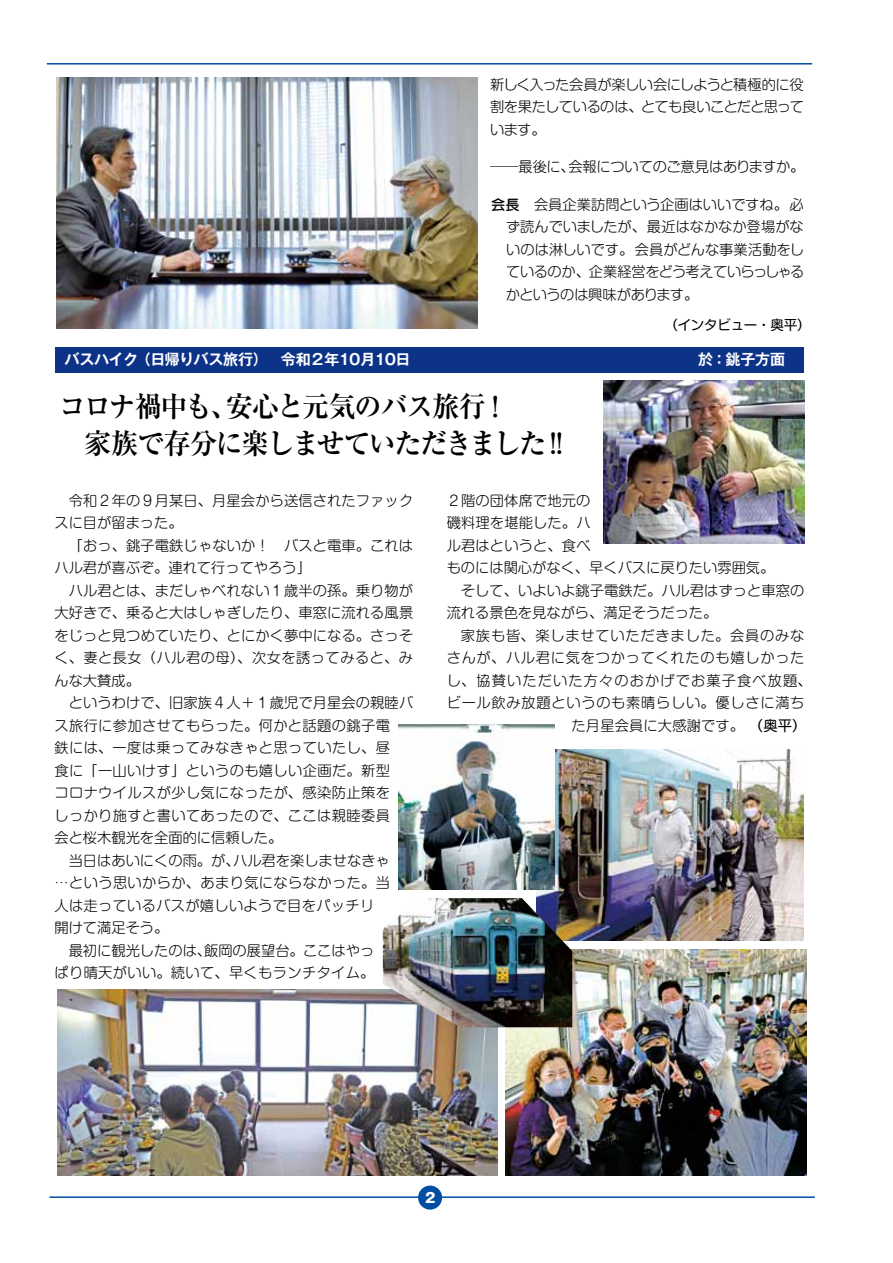
<style>
.page{position:relative;width:893px;height:1263px;background:#fff}
.page>*{position:absolute;margin:0;border:0;box-sizing:border-box;transform-origin:0 0}
.t1{font:700 28.5px/37.5px "Ryumin Pro";letter-spacing:-.045em;color:#000;scale:.95 1}
.t2{font:700 15px "Gothic MB101 Pro De";letter-spacing:-.025em;color:#fff}
.t3{font:300 14.25px/22.5px "Shin M Go Pro";letter-spacing:.01em;color:#000;text-align:justify}
.t4{font:300 14.25px "Shin M Go Pro";letter-spacing:.05em;color:#000}
.t5{font:300 14.25px "Shin M Go Pro";letter-spacing:.075em;color:#000}
.t6{font:300 14.25px "Shin M Go Pro";letter-spacing:.055em;color:#000}
.t7{font:300 14.25px "Shin M Go Pro";letter-spacing:-.02em;color:#000}
.t8{font:13.5px "Shin M Go Pro";letter-spacing:-.02em;color:#000}
.t9{font:800 13.5px "Gothic MB101 Pro";color:#fff}
.s1{font-family:"Seurat Pro DB";font-weight:400}
.s2{color:#000}
.s3{font-weight:400}
</style>
<div class="page">
<hr style="left:47px;top:63px;width:765px;height:2px;background:#004ea2">
<hr style="left:49px;top:1196px;width:766px;height:2px;background:#004ea2">
<div style="left:418px;top:1185px;width:24px;height:24px;background:#004ea2;border-radius:50%"></div>
<div style="left:55px;top:347px;width:749px;height:26px;background:#0c3388"></div>
<img style="left:603px;top:381px;width:201px;height:162px">
<img style="left:57px;top:990px;width:441px;height:185px">
<img style="left:505px;top:950px;width:301px;height:225px">
<img style="left:536px;top:749px;width:268px;height:191px">
<img style="left:383px;top:898px;width:189px;height:129px">
<img style="left:398px;top:724px;width:157px;height:165px">
<img style="left:56px;top:77px;width:422px;height:251px">
<p class="t3" style="left:490px;top:72px;width:315px">新しく入った会員が楽しい会にしようと積極的に役割を果たしているのは、とても良いことだと思っています。</p>
<p class="t7" style="left:490px;top:155px;width:316px">──最後に、会報についてのご意見はありますか。</p>
<p class="t3" style="left:506px;top:191px;width:300px;text-indent:-15px"><span class="s1">会長</span>　会員企業訪問という企画はいいですね。必ず読んでいましたが、最近はなかなか登場がないのは淋しいです。会員がどんな事業活動をしているのか、企業経営をどう考えていらっしゃるかというのは興味があります。</p>
<p class="t8" style="left:664px;top:314px;width:148px">（インタビュー・奥平）</p>
<p class="t2" style="left:65px;top:347px;width:362px">バスハイク（日帰りバス旅行）　令和２年10月10日<span class="s2">　</span></p>
<p class="t2" style="left:698px;top:347px;width:88px">於：銚子方面</p>
<h1 class="t1" style="left:85px;top:385px;width:512px;text-indent:-26px">コロナ禍中も、安心と元気のバス旅行！<br>家族で存分に楽しませていただきました‼</h1>
<p class="t3" style="left:54px;top:487px;width:360px;text-indent:14px">令和２年の９月某日、月星会から送信されたファックスに目が留まった。</p>
<p class="t3" style="left:54px;top:532px;width:360px;text-indent:14px">「おっ、銚子電鉄じゃないか！　バスと電車。これはハル君が喜ぶぞ。連れて行ってやろう」</p>
<p class="t3" style="left:54px;top:577px;width:360px;text-indent:14px">ハル君とは、まだしゃべれない１歳半の孫。乗り物が大好きで、乗ると大はしゃぎしたり、車窓に流れる風景をじっと見つめていたり、とにかく夢中になる。さっそく、妻と長女（ハル君の母）、次女を誘ってみると、みんな大賛成。</p>
<p class="t3" style="left:69px;top:690px;width:346px">というわけで、旧家族４人＋１歳児で月星会の親睦バ</p>
<p class="t3" style="left:54px;top:712px;width:337px">ス旅行に参加させてもらった。何かと話題の銚子電</p>
<p class="t3" style="left:54px;top:735px;width:337px">鉄には、一度は乗ってみなきゃと思っていたし、昼</p>
<p class="t3" style="left:54px;top:757px;width:337px">食に「一山いけす」というのも嬉しい企画だ。新型</p>
<p class="t3" style="left:54px;top:780px;width:337px">コロナウイルスが少し気になったが、感染防止策を</p>
<p class="t3" style="left:54px;top:802px;width:337px">しっかり施すと書いてあったので、ここは親睦委員</p>
<p class="t3" style="left:54px;top:825px;width:229px">会と桜木観光を全面的に信頼した。</p>
<p class="t3" style="left:69px;top:847px;width:323px">当日はあいにくの雨。が、ハル君を楽しませなきゃ</p>
<p class="t3" style="left:54px;top:870px;width:337px">…という思いからか、あまり気にならなかった。当</p>
<p class="t3" style="left:54px;top:892px;width:321px">人は走っているバスが嬉しいようで目をパッチリ</p>
<p class="t3" style="left:54px;top:915px;width:115px">開けて満足そう。</p>
<p class="t3" style="left:69px;top:937px;width:307px">最初に観光したのは、飯岡の展望台。ここはやっ</p>
<p class="t3" style="left:54px;top:960px;width:321px">ぱり晴天がいい。続いて、早くもランチタイム。</p>
<p class="t3" style="left:447px;top:487px;width:145px">２階の団体席で地元の</p>
<p class="t3" style="left:447px;top:510px;width:145px">磯料理を堪能した。ハ</p>
<p class="t3" style="left:447px;top:532px;width:145px">ル君はというと、食べ</p>
<p class="t3" style="left:447px;top:555px;width:329px">ものには関心がなく、早くバスに戻りたい雰囲気。</p>
<p class="t3" style="left:461px;top:577px;width:345px">そして、いよいよ銚子電鉄だ。ハル君はずっと車窓の</p>
<p class="t3" style="left:447px;top:600px;width:272px">流れる景色を見ながら、満足そうだった。</p>
<p class="t6" style="left:461px;top:624px;width:345px">家族も皆、楽しませていただきました。会員のみな</p>
<p class="t4" style="left:447px;top:646px;width:359px">さんが、ハル君に気をつかってくれたのも嬉しかった</p>
<p class="t5" style="left:447px;top:669px;width:367px">し、協賛いただいた方々のおかげでお菓子食べ放題、</p>
<p class="t4" style="left:447px;top:691px;width:359px">ビール飲み放題というのも素晴らしい。優しさに満ち</p>
<p class="t3" style="left:572px;top:712px;width:236px">た月星会員に大感謝です。 <span class="s3">（奥平）</span></p>
<p class="t9" style="left:425px;top:1186px;width:12px">2</p>
</div>
